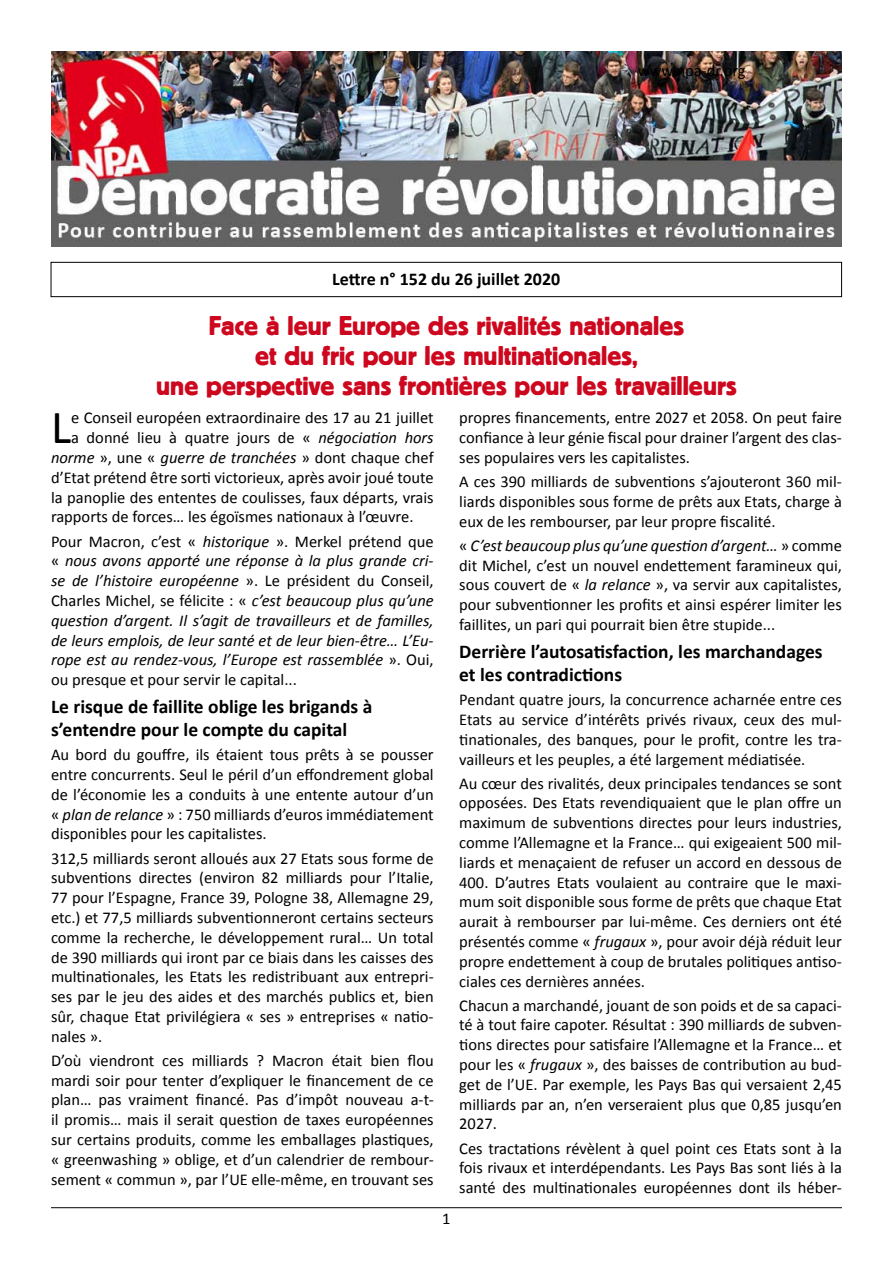
<style>
.page{position:relative;width:893px;height:1263px;background:#fff}
.page>*{position:absolute;margin:0;border:0;box-sizing:border-box;transform-origin:0 0}
.t1{font:47.7px "Calibri";color:#000}
.t2{font:27px/30px "Block BE";color:#cd071e;text-align:center}
.t3{font:700 19.5px/23.4px "Calibri";color:#000}
.t4{font:700 18px "Calibri";color:#000}
.t5{font:16.5px/19.8px "Calibri";color:#000;text-align:justify}
.t6{font:italic 16.5px/19.8px "Calibri";color:#000;text-align:justify}
.s1{font-style:italic}
.s2{font-style:normal}
</style>
<div class="page">
<hr style="left:51px;top:1207px;width:791px;height:1px;background:#000">
<img style="left:51px;top:51px;width:791px;height:195px">
<div style="left:51px;top:262px;width:791px;height:35px;border:1px solid #000"></div>
<p class="t4" style="left:332px;top:267px;width:229px">Lettre n° 152 du 26 juillet 2020</p>
<p class="t5" style="left:638px;top:61px;width:109px">www.npa-dr.org</p>
<h2 class="t2" style="left:156px;top:310px;width:582px">Face à leur Europe des rivalités nationales<br>et du fric pour les multinationales,<br>une perspective sans frontières pour les travailleurs</h2>
<h1 class="t1" style="left:51px;top:397px;width:22px">L</h1>
<p class="t5" style="left:71px;top:408px;width:364px">e Conseil européen extraordinaire des 17 au 21 juillet</p>
<p class="t5" style="left:71px;top:428px;width:364px">a donné lieu à quatre jours de « <span class="s1">négociation hors</span></p>
<p class="t6" style="left:51px;top:447px;width:384px">norme <span class="s2">», une «</span> guerre de tranchées <span class="s2">» dont chaque chef</span></p>
<p class="t5" style="left:51px;top:467px;width:384px">d’Etat prétend être sorti victorieux, après avoir joué toute</p>
<p class="t5" style="left:51px;top:487px;width:384px">la panoplie des ententes de coulisses, faux départs, vrais</p>
<p class="t5" style="left:51px;top:507px;width:364px">rapports de forces… les égoïsmes nationaux à l’œuvre.</p>
<p class="t6" style="left:51px;top:530px;width:384px"><span class="s2">Pour Macron, c’est «</span> historique <span class="s2">». Merkel prétend que «</span> nous avons apporté une réponse à la plus grande cri&shy;se de l’histoire européenne <span class="s2">». Le président du Conseil, Charles Michel, se félicite : «</span> c’est beaucoup plus qu’une question d’argent. Il s’agit de travailleurs et de familles, de leurs emplois, de leur santé et de leur bien-être… L’Eu&shy;rope est au rendez-vous, l’Europe est rassemblée <span class="s2">». Oui, ou presque et pour servir le capital...</span></p>
<p class="t3" style="left:51px;top:695px;width:323px">Le risque de faillite oblige les brigands à s’entendre pour le compte du capital</p>
<p class="t5" style="left:51px;top:745px;width:384px">Au bord du gouffre, ils étaient tous prêts à se pousser entre concurrents. Seul le péril d’un effondrement global de l’économie les a conduits à une entente autour d’un « <span class="s1">plan de relance</span> » : 750 milliards d’euros immédiatement disponibles pour les capitalistes.</p>
<p class="t5" style="left:51px;top:848px;width:384px">312,5 milliards seront alloués aux 27 Etats sous forme de subventions directes (environ 82 milliards pour l’Italie, 77 pour l’Espagne, France 39, Pologne 38, Allemagne 29, etc.) et 77,5 milliards subventionneront certains secteurs comme la recherche, le développement rural… Un total de 390 milliards qui iront par ce biais dans les caisses des multinationales, les Etats les redistribuant aux entrepri&shy;ses par le jeu des aides et des marchés publics et, bien sûr, chaque Etat privilégiera « ses » entreprises « natio&shy;nales ».</p>
<p class="t5" style="left:51px;top:1050px;width:384px">D’où viendront ces milliards ? Macron était bien flou mardi soir pour tenter d’expliquer le financement de ce plan… pas vraiment financé. Pas d’impôt nouveau a-t&shy;il promis… mais il serait question de taxes européennes sur certains produits, comme les emballages plastiques, « greenwashing » oblige, et d’un calendrier de rembour&shy;sement « commun », par l’UE elle-même, en trouvant ses</p>
<p class="t5" style="left:442px;top:1208px;width:10px">1</p>
<p class="t5" style="left:459px;top:408px;width:384px">propres financements, entre 2027 et 2058. On peut faire confiance à leur génie fiscal pour drainer l’argent des clas&shy;ses populaires vers les capitalistes.</p>
<p class="t5" style="left:459px;top:472px;width:384px">A ces 390 milliards de subventions s’ajouteront 360 mil&shy;liards disponibles sous forme de prêts aux Etats, charge à eux de les rembourser, par leur propre fiscalité.</p>
<p class="t5" style="left:459px;top:535px;width:384px">« <span class="s1">C’est beaucoup plus qu’une question d’argent…</span> » comme dit Michel, c’est un nouvel endettement faramineux qui, sous couvert de « <span class="s1">la relance</span> », va servir aux capitalistes, pour subventionner les profits et ainsi espérer limiter les faillites, un pari qui pourrait bien être stupide...</p>
<p class="t3" style="left:459px;top:639px;width:365px">Derrière l’autosatisfaction, les marchandages et les contradictions</p>
<p class="t5" style="left:459px;top:690px;width:384px">Pendant quatre jours, la concurrence acharnée entre ces Etats au service d’intérêts privés rivaux, ceux des mul&shy;tinationales, des banques, pour le profit, contre les tra&shy;vailleurs et les peuples, a été largement médiatisée.</p>
<p class="t5" style="left:459px;top:773px;width:384px">Au cœur des rivalités, deux principales tendances se sont opposées. Des Etats revendiquaient que le plan offre un maximum de subventions directes pour leurs industries, comme l’Allemagne et la France… qui exigeaient 500 mil&shy;liards et menaçaient de refuser un accord en dessous de 400. D’autres Etats voulaient au contraire que le maxi&shy;mum soit disponible sous forme de prêts que chaque Etat aurait à rembourser par lui-même. Ces derniers ont été présentés comme « <span class="s1">frugaux</span> », pour avoir déjà réduit leur propre endettement à coup de brutales politiques antiso&shy;ciales ces dernières années.</p>
<p class="t5" style="left:459px;top:995px;width:384px">Chacun a marchandé, jouant de son poids et de sa capaci&shy;té à tout faire capoter. Résultat : 390 milliards de subven&shy;tions directes pour satisfaire l’Allemagne et la France… et pour les « <span class="s1">frugaux</span> », des baisses de contribution au bud&shy;get de l’UE. Par exemple, les Pays Bas qui versaient 2,45 milliards par an, n’en verseraient plus que 0,85 jusqu’en 2027.</p>
<p class="t5" style="left:459px;top:1138px;width:384px">Ces tractations révèlent à quel point ces Etats sont à la fois rivaux et interdépendants. Les Pays Bas sont liés à la santé des multinationales européennes dont ils héber-</p>
</div>
